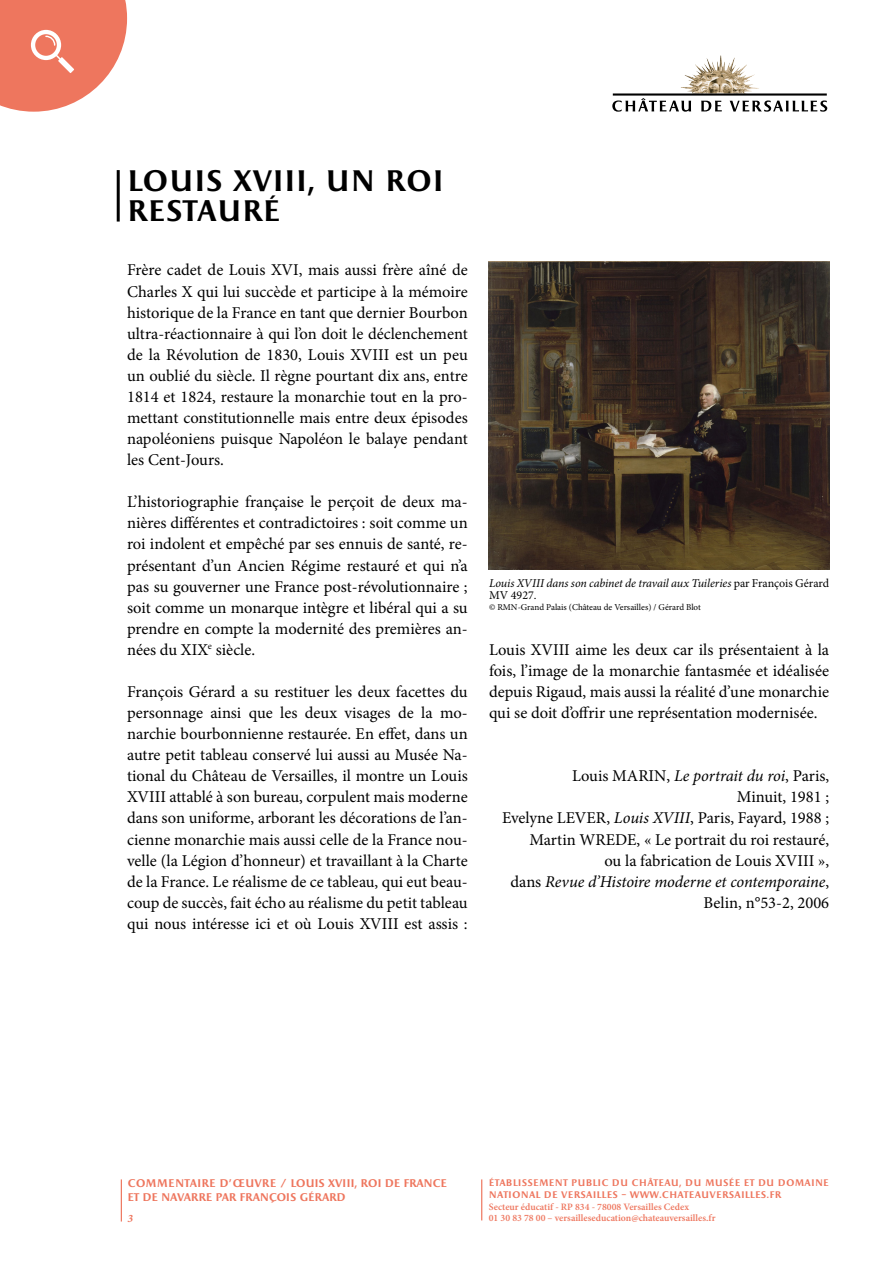
<style>
.page{position:relative;width:893px;height:1263px;background:#fff}
.page>*{position:absolute;margin:0;border:0;box-sizing:border-box;transform-origin:0 0}
.t1{font:700 30px/30px "Apollon";color:#000}
.t2{font:16.5px/21px "Minion Pro";color:#000;text-align:justify}
.t3{font:italic 12px/12px "Minion Pro";letter-spacing:-.005em;color:#000}
.t4{font:700 11.25px/13.5px "Apollon";letter-spacing:-.03em;color:#ee765e}
.t5{font:italic 700 11.25px "Minion Pro";color:#ee765e}
.t6{font:600 9.75px/11.7px "Minion Pro";color:#ee765e}
.t7{font:700 9.6px/11.7px "Apollon";letter-spacing:.015em;color:#ee765e}
.t8{font:9px "Minion Pro";color:#000}
.s1{font-style:normal}
.s2{font-style:italic}
</style>
<div class="page">
<img style="left:681px;top:55px;width:78px;height:38px">
<svg style="left:612px;top:93px;width:215px;height:19px"></svg>
<hr style="left:121px;top:1179px;width:1px;height:42px;background:#ee765e">
<hr style="left:481px;top:1179px;width:1px;height:41px;background:#ee765e">
<svg style="left:0;top:0;width:127px;height:112px"></svg>
<hr style="left:117px;top:170px;width:3px;height:52px;background:#000">
<img style="left:489px;top:262px;width:340px;height:307px">
<h1 class="t1" style="left:127px;top:168px;width:319px">LOUIS XVIII, UN ROI<br>RESTAURÉ</h1>
<p class="t2" style="left:127px;top:260px;width:342px">Frère cadet de Louis XVI, mais aussi frère aîné de Charles X qui lui succède et participe à la mémoire historique de la France en tant que dernier Bourbon ultra-réactionnaire à qui l’on doit le déclenchement de la Révolution de 1830, Louis XVIII est un peu un oublié du siècle. Il règne pourtant dix ans, entre 1814 et 1824, restaure la monarchie tout en la pro&shy;mettant constitutionnelle mais entre deux épisodes napoléoniens puisque Napoléon le balaye pendant les Cent-Jours.</p>
<p class="t2" style="left:127px;top:492px;width:342px">L’historiographie française le perçoit de deux ma&shy;nières différentes et contradictoires : soit comme un roi indolent et empêché par ses ennuis de santé, re&shy;présentant d’un Ancien Régime restauré et qui n’a pas su gouverner une France post-révolutionnaire ; soit comme un monarque intègre et libéral qui a su prendre en compte la modernité des premières an&shy;nées du XIX<sup>e</sup> siècle.</p>
<p class="t2" style="left:127px;top:681px;width:342px">François Gérard a su restituer les deux facettes du personnage ainsi que les deux visages de la mo&shy;narchie bourbonnienne restaurée. En effet, dans un autre petit tableau conservé lui aussi au Musée Na&shy;tional du Château de Versailles, il montre un Louis XVIII attablé à son bureau, corpulent mais moderne dans son uniforme, arborant les décorations de l’an&shy;cienne monarchie mais aussi celle de la France nou&shy;velle (la Légion d’honneur) et travaillant à la Charte de la France. Le réalisme de ce tableau, qui eut beau&shy;coup de succès, fait écho au réalisme du petit tableau qui nous intéresse ici et où Louis XVIII est assis :</p>
<p class="t3" style="left:489px;top:578px;width:342px">Louis XVIII dans son cabinet de travail aux Tuileries <span class="s1">par François Gérard<br>MV 4927.</span></p>
<p class="t8" style="left:489px;top:601px;width:213px">© RMN-Grand Palais (Château de Versailles) / Gérard Blot</p>
<p class="t2" style="left:489px;top:639px;width:342px">Louis XVIII aime les deux car ils présentaient à la fois, l’image de la monarchie fantasmée et idéalisée depuis Rigaud, mais aussi la réalité d’une monarchie qui se doit d’offrir une représentation modernisée.</p>
<p class="t2" style="left:502px;top:766px;width:329px;text-align:right">Louis MARIN, <span class="s2">Le portrait du roi</span>, Paris,<br>Minuit, 1981 ;<br>Evelyne LEVER, <span class="s2">Louis XVIII</span>, Paris, Fayard, 1988 ; Martin WREDE, « Le portrait du roi restauré,<br>ou la fabrication de Louis XVIII »,<br>dans <span class="s2">Revue d’Histoire moderne et contemporaine</span>, Belin, n°53-2, 2006</p>
<p class="t4" style="left:128px;top:1177px;width:321px">COMMENTAIRE D’ŒUVRE / LOUIS XVIII, ROI DE FRANCE<br>ET DE NAVARRE PAR FRANÇOIS GÉRARD</p>
<p class="t5" style="left:128px;top:1210px;width:7px">3</p>
<p class="t7" style="left:489px;top:1178px;width:342px">ÉTABLISSEMENT PUBLIC DU CHÂTEAU, DU MUSÉE ET DU DOMAINE<br>NATIONAL DE VERSAILLES – WWW.CHATEAUVERSAILLES.FR</p>
<p class="t6" style="left:489px;top:1200px;width:228px">Secteur éducatif - RP 834 - 78008 Versailles Cedex<br>01 30 83 78 00 – versailleseducation@chateauversailles.fr</p>
</div>
